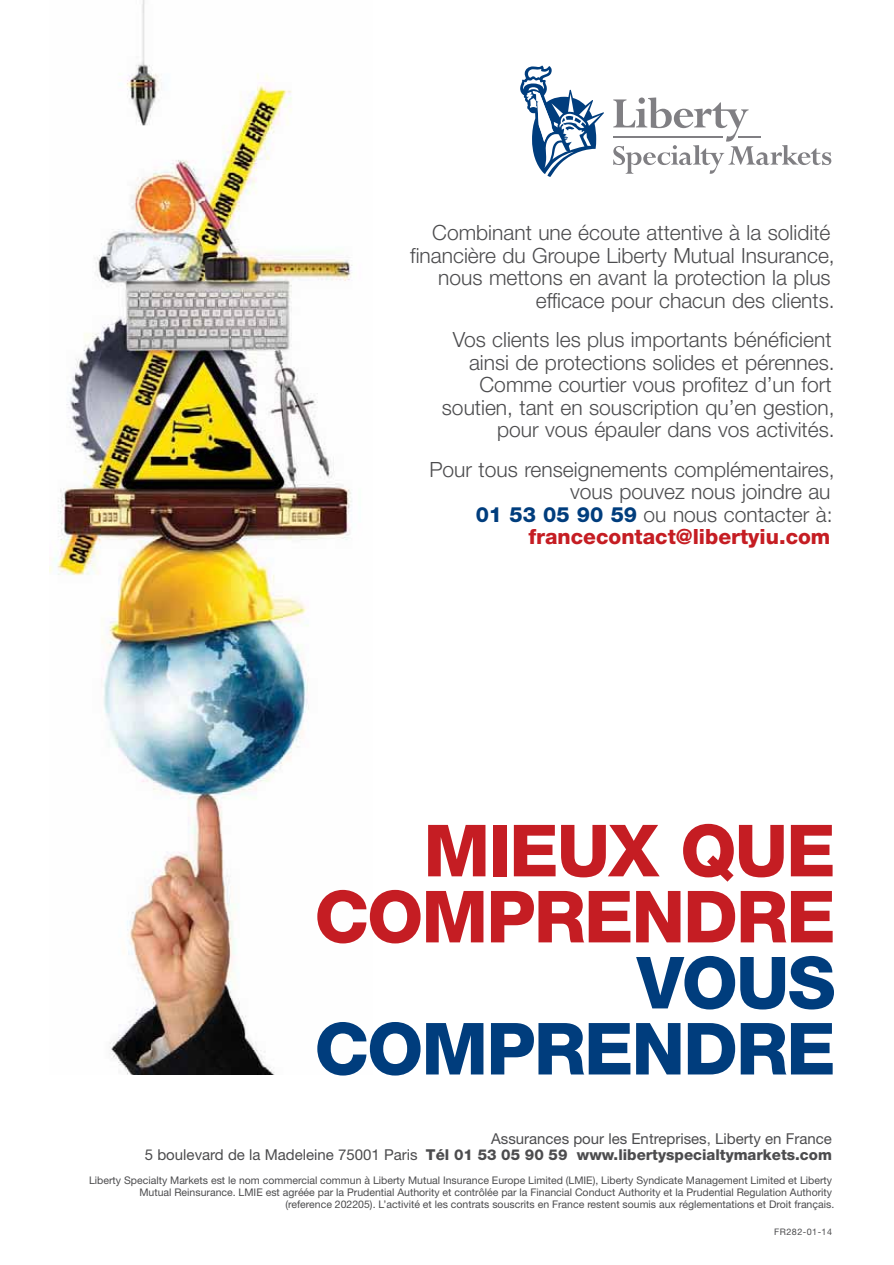
<style>
.page{position:relative;width:894px;height:1265px;background:#fff}
.page>*{position:absolute;margin:0;border:0;box-sizing:border-box;transform-origin:0 0}
.t1{font:800 72px/66px "Helvetica Neue";letter-spacing:-.025em;color:#c51d23;text-align:right}
.t2{font:800 72px/66px "Helvetica Neue";letter-spacing:-.025em;color:#003d7d;text-align:right}
.t3{font:300 21px/22.5px "Helvetica Neue";color:#4c4c4e;text-align:right}
.t4{font:15px/16.5px "Helvetica Neue";color:#4c4c4e;text-align:right}
.t5{font:10.5px/12px "Helvetica Neue";color:#4c4c4e;text-align:right}
.t6{font:9px "Helvetica Neue";letter-spacing:.05em;color:#4c4c4e}
.s1{font-weight:800;color:#003d7d}
.s2{font-weight:800;color:#c51d23}
.s3{color:#636466}
.s4{font-weight:800}
</style>
<div class="page">
<img style="left:50px;top:0;width:303px;height:1074px">
<svg style="left:520px;top:65px;width:84px;height:112px"></svg>
<svg style="left:613px;top:97px;width:218px;height:77px"></svg>
<p class="t3" style="left:410px;top:223px;width:426px">Combinant une écoute attentive à la solidité financière du Groupe Liberty Mutual Insurance, nous mettons en avant la protection la plus efficace pour chacun des clients.</p>
<p class="t3" style="left:442px;top:330px;width:394px">Vos clients les plus importants bénéficient ainsi de protections solides et pérennes.<br>Comme courtier vous profitez d’un fort soutien, tant en souscription qu’en gestion, pour vous épauler dans vos activités.</p>
<p class="t3" style="left:429px;top:460px;width:407px">Pour tous renseignements complémentaires, vous pouvez nous joindre au<br><span class="s1">01 53 05 90 59</span> ou nous contacter à: <span class="s2">francecontact@libertyiu.com</span></p>
<h1 class="t1" style="left:314px;top:824px;width:523px">MIEUX QUE<br>COMPRENDRE</h1>
<h1 class="t2" style="left:314px;top:956px;width:523px">VOUS<br>COMPRENDRE</h1>
<p class="t4" style="left:145px;top:1131px;width:688px">Assurances pour les Entreprises<span class="s3">,</span> Liberty en France<br>5 boulevard de la Madeleine 75001 Paris <span class="s4">Tél 01 53 05 90 59 www.libertyspecialtymarkets.com</span></p>
<p class="t5" style="left:89px;top:1175px;width:746px">Liberty Specialty Markets est le nom commercial commun à Liberty Mutual Insurance Europe Limited (LMIE), Liberty Syndicate Management Limited et Liberty<br>Mutual Reinsurance. LMIE est agréée par la Prudential Authority et contrôlée par la Financial Conduct Authority et la Prudential Regulation Authority<br>(reference 202205). L’activité et les contrats souscrits en France restent soumis aux réglementations et Droit français.</p>
<p class="t6" style="left:774px;top:1228px;width:59px">FR282-01-14</p>
</div>
